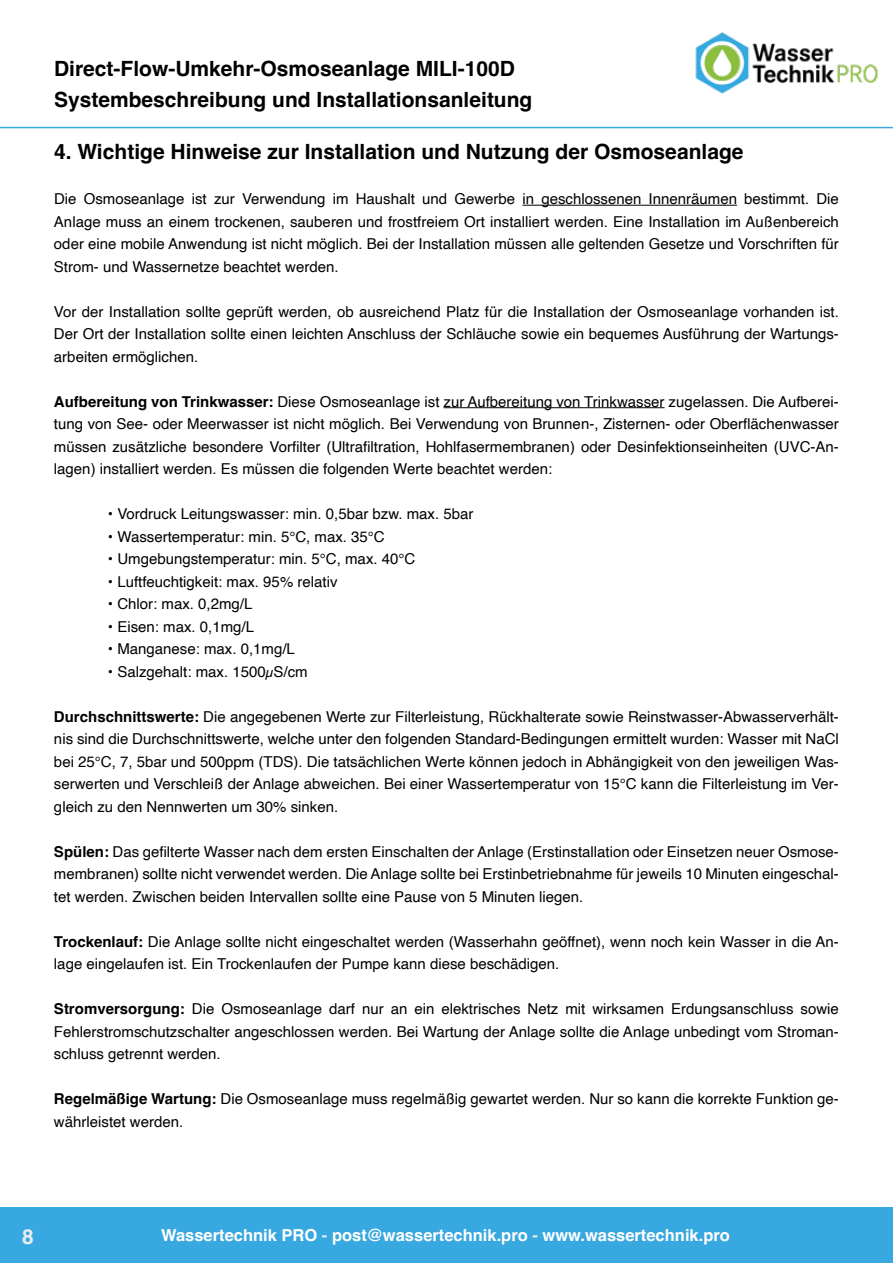
<style>
.page{position:relative;width:893px;height:1263px;background:#fff}
.page>*{position:absolute;margin:0;border:0;box-sizing:border-box;transform-origin:0 0}
.t1{font:700 21px/31.5px "Helvetica";color:#000}
.t2{font:700 21px "Helvetica";color:#ecedf0}
.t3{font:700 16.5px "Helvetica";color:#fff}
.t4{font:15px/22.5px "Helvetica";color:#000;text-align:justify}
.s1{font-weight:700}
.s2{font-size:13.5px}
.s3{color:#ecedf0}
</style>
<div class="page">
<div style="left:0;top:1208px;width:893px;height:55px;background:#38a8e0"></div>
<hr style="left:0;top:127px;width:893px;height:1px;background:#38a8e0">
<img style="left:695px;top:32px;width:183px;height:62px">
<hr style="left:522px;top:205px;width:215px;height:1px;background:#000">
<hr style="left:443px;top:407px;width:222px;height:1px;background:#000">
<h1 class="t1" style="left:54px;top:55px;width:480px">Direct-Flow-Umkehr-Osmoseanlage MILI-100D<br>Systembeschreibung und Installationsanleitung</h1>
<h1 class="t1" style="left:54px;top:138px;width:691px">4. Wichtige Hinweise zur Installation und Nutzung der Osmoseanlage</h1>
<p class="t4" style="left:54px;top:188px;width:786px">Die Osmoseanlage ist zur Verwendung im Haushalt und Gewerbe in geschlossenen Innenräumen bestimmt. Die Anlage muss an einem trockenen, sauberen und frostfreiem Ort installiert werden. Eine Installation im Außenbereich oder eine mobile Anwendung ist nicht möglich. Bei der Installation müssen alle geltenden Gesetze und Vorschriften für Strom- und Wassernetze beachtet werden.</p>
<p class="t4" style="left:54px;top:300px;width:786px">Vor der Installation sollte geprüft werden, ob ausreichend Platz für die Installation der Osmoseanlage vorhanden ist.<br>Der Ort der Installation sollte einen leichten Anschluss der Schläuche sowie ein bequemes Ausführung der Wartungs&shy;arbeiten ermöglichen.</p>
<p class="t4" style="left:54px;top:390px;width:786px"><span class="s1">Aufbereitung von Trinkwasser:</span> Diese Osmoseanlage ist zur Aufbereitung von Trinkwasser zugelassen. Die Aufberei&shy;tung von See- oder Meerwasser ist nicht möglich. Bei Verwendung von Brunnen-, Zisternen- oder Oberflächenwasser müssen zusätzliche besondere Vorfilter (Ultrafiltration, Hohlfasermembranen) oder Desinfektionseinheiten (UVC-An&shy;lagen) installiert werden. Es müssen die folgenden Werte beachtet werden:</p>
<p class="t4" style="left:108px;top:503px;width:367px">• Vordruck Leitungswasser: min. 0,5bar bzw. max. 5bar</p>
<p class="t4" style="left:108px;top:525px;width:278px">• Wassertemperatur: min. 5°C, max. 35°C</p>
<p class="t4" style="left:108px;top:548px;width:309px">• Umgebungstemperatur: min. 5°C, max. 40°C</p>
<p class="t4" style="left:108px;top:570px;width:231px">• Luftfeuchtigkeit: max. 95% relativ</p>
<p class="t4" style="left:108px;top:593px;width:146px">• Chlor: max. 0,2mg/L</p>
<p class="t4" style="left:108px;top:615px;width:148px">• Eisen: max. 0,1mg/L</p>
<p class="t4" style="left:108px;top:638px;width:189px">• Manganese: max. 0,1mg/L</p>
<p class="t4" style="left:108px;top:660px;width:201px">• Salzgehalt: max. 1500<span class="s2">µ</span>S/cm</p>
<p class="t4" style="left:54px;top:705px;width:786px"><span class="s1">Durchschnittswerte:</span> Die angegebenen Werte zur Filterleistung, Rückhalterate sowie Reinstwasser-Abwasserverhält&shy;nis sind die Durchschnittswerte, welche unter den folgenden Standard-Bedingungen ermittelt wurden: Wasser mit NaCl bei 25°C, 7, 5bar und 500ppm (TDS). Die tatsächlichen Werte können jedoch in Abhängigkeit von den jeweiligen Was&shy;serwerten und Verschleiß der Anlage abweichen. Bei einer Wassertemperatur von 15°C kann die Filterleistung im Ver&shy;gleich zu den Nennwerten um 30% sinken.</p>
<p class="t4" style="left:54px;top:840px;width:786px"><span class="s1">Spülen:</span> Das gefilterte Wasser nach dem ersten Einschalten der Anlage (Erstinstallation oder Einsetzen neuer Osmose&shy;membranen) sollte nicht verwendet werden. Die Anlage sollte bei Erstinbetriebnahme für jeweils 10 Minuten eingeschal&shy;tet werden. Zwischen beiden Intervallen sollte eine Pause von 5 Minuten liegen.</p>
<p class="t4" style="left:54px;top:930px;width:786px"><span class="s1">Trockenlauf:</span> Die Anlage sollte nicht eingeschaltet werden (Wasserhahn geöffnet), wenn noch kein Wasser in die An&shy;lage eingelaufen ist. Ein Trockenlaufen der Pumpe kann diese beschädigen.</p>
<p class="t4" style="left:54px;top:998px;width:786px"><span class="s1">Stromversorgung:</span> Die Osmoseanlage darf nur an ein elektrisches Netz mit wirksamen Erdungsanschluss sowie Fehlerstromschutzschalter angeschlossen werden. Bei Wartung der Anlage sollte die Anlage unbedingt vom Stroman&shy;schluss getrennt werden.</p>
<p class="t4" style="left:54px;top:1088px;width:786px"><span class="s1">Regelmäßige Wartung:</span> Die Osmoseanlage muss regelmäßig gewartet werden. Nur so kann die korrekte Funktion ge&shy;währleistet werden.</p>
<h1 class="t2" style="left:22px;top:1224px;width:13px">8</h1>
<p class="t3" style="left:161px;top:1225px;width:570px">Wassertechnik PRO <span class="s3">-</span> post@wassertechnik.pro <span class="s3">-</span> www.wassertechnik.pro</p>
</div>
